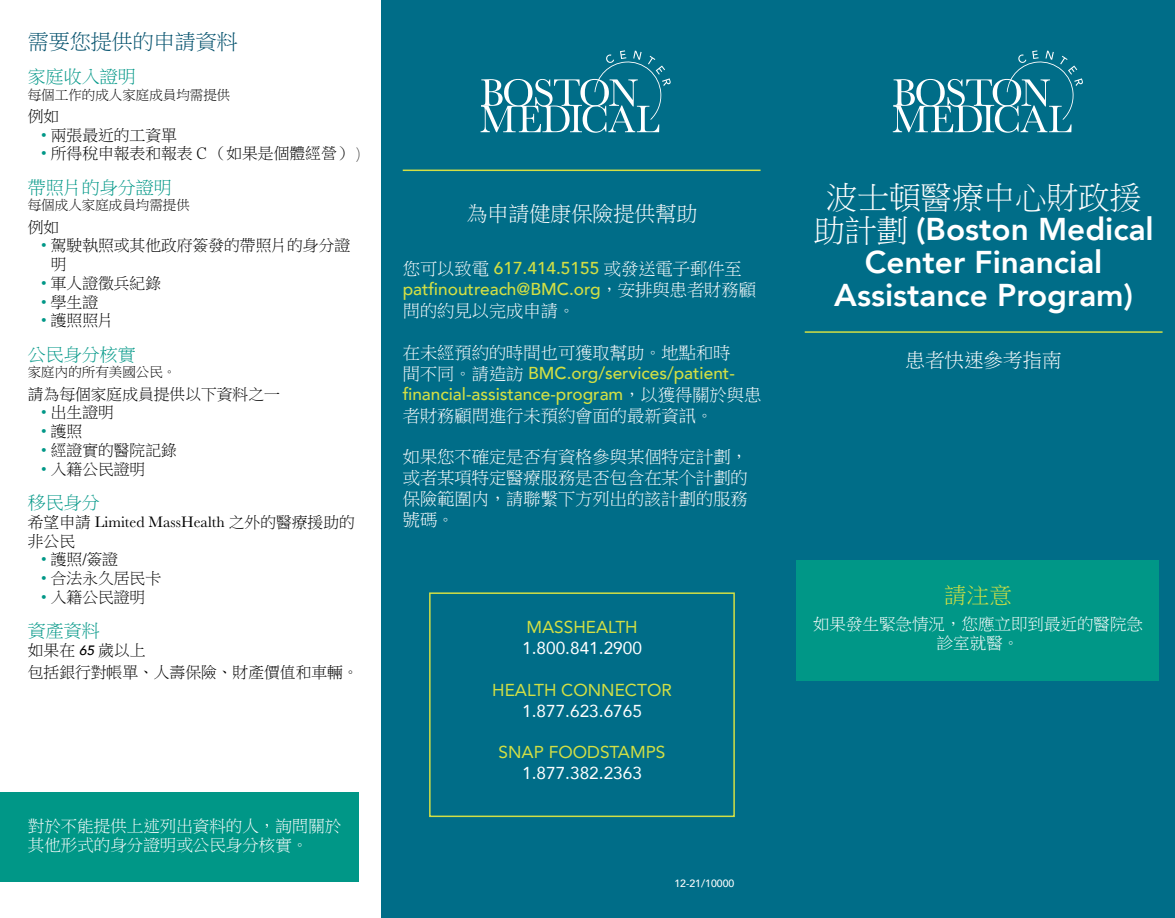
<style>
.page{position:relative;width:1175px;height:918px;background:#fff}
.page>*{position:absolute;margin:0;border:0;box-sizing:border-box;transform-origin:0 0}
.t1{font:800 31.5px/33px "Avenir";color:#fff;text-align:center}
.t2{font:31.5px "P Ming Li U";color:#fff}
.t3{font:22.5px "P Ming Li U";color:#d3df44}
.t4{font:21px "P Ming Li U";color:#fff}
.t5{font:21px "P Ming Li U";color:#004f6b}
.t6{font:19.5px "P Ming Li U";color:#fff}
.t7{font:18px "P Ming Li U";color:#009787}
.t8{font:17.25px/21px "P Ming Li U";color:#fff;text-align:justify}
.t9{font:500 17.25px/21px "Avenir";color:#d3df44}
.t10{font:17.25px "Avenir";color:#fff}
.t11{font:17.25px "Avenir";color:#d3df44}
.t12{font:16.5px/19.5px "P Ming Li U";color:#fff;text-align:center}
.t13{font:15.75px/18.8px "P Ming Li U";color:#000}
.t14{font:15.75px "Baskerville";color:#000}
.t15{font:13.5px "P Ming Li U";color:#000}
.t16{font:500 10.5px "Avenir";color:#fff}
.s1{font-family:"Baskerville";color:#009787}
.s2{font-family:"Baskerville"}
.s3{font-family:"P Ming Li U"}
.s4{font-family:"Avenir";font-weight:500;font-style:italic;font-size:13.5px}
.s5{font-family:"Avenir";font-weight:500;color:#d3df44}
.s6{font-family:"P Ming Li U";font-weight:400;color:#fff}
.s7{font-family:"P Ming Li U";font-weight:400}
</style>
<div class="page">
<div style="left:381px;top:0;width:794px;height:918px;background:#006d88"></div>
<div style="left:0;top:792px;width:358px;height:90px;background:#009787"></div>
<div style="left:796px;top:561px;width:363px;height:120px;background:#009787"></div>
<div style="left:429px;top:592px;width:306px;height:225px;border:2px solid #d3df44"></div>
<svg style="left:892px;top:50px;width:190px;height:83px"></svg>
<svg style="left:480px;top:50px;width:190px;height:83px"></svg>
<hr style="left:804px;top:331px;width:358px;height:2px;background:#d3df44">
<hr style="left:403px;top:170px;width:357px;height:1px;background:#d3df44">
<h3 class="t5" style="left:28px;top:31px;width:211px">需要您提供的申請資料</h3>
<p class="t7" style="left:28px;top:68px;width:110px">家庭收入證明</p>
<p class="t15" style="left:28px;top:88px;width:204px">每個工作的成人家庭成員均需提供</p>
<p class="t13" style="left:28px;top:107px;width:33px">例如</p>
<p class="t13" style="left:41px;top:125px;width:137px"><span class="s1">•</span> 兩張最近的工資單</p>
<p class="t13" style="left:41px;top:144px;width:320px"><span class="s1">•</span> 所得稅申報表和報表 C （如果是個體經營） <span class="s2">)</span></p>
<p class="t7" style="left:28px;top:178px;width:145px">帶照片的身分證明</p>
<p class="t15" style="left:28px;top:198px;width:164px">每個成人家庭成員均需提供</p>
<p class="t13" style="left:28px;top:217px;width:33px">例如</p>
<p class="t13" style="left:51px;top:236px;width:301px;text-indent:-10px"><span class="s1">•</span> 駕駛執照或其他政府簽發的帶照片的身分證明</p>
<p class="t13" style="left:41px;top:274px;width:121px"><span class="s1">•</span> 軍人證徵兵紀錄</p>
<p class="t13" style="left:41px;top:292px;width:58px"><span class="s1">•</span> 學生證</p>
<p class="t13" style="left:41px;top:311px;width:74px"><span class="s1">•</span> 護照照片</p>
<p class="t7" style="left:28px;top:345px;width:110px">公民身分核實</p>
<p class="t15" style="left:28px;top:365px;width:150px">家庭內的所有美國公民。</p>
<p class="t13" style="left:28px;top:384px;width:253px">請為每個家庭成員提供以下資料之一</p>
<p class="t13" style="left:41px;top:403px;width:74px"><span class="s1">•</span> 出生證明</p>
<p class="t13" style="left:41px;top:422px;width:43px"><span class="s1">•</span> 護照</p>
<p class="t13" style="left:41px;top:441px;width:137px"><span class="s1">•</span> 經證實的醫院記錄</p>
<p class="t13" style="left:41px;top:459px;width:106px"><span class="s1">•</span> 入籍公民證明</p>
<p class="t7" style="left:28px;top:494px;width:74px">移民身分</p>
<p class="t14" style="left:28px;top:512px;width:328px"><span class="s3">希望申請</span> Limited MassHealth <span class="s3">之外的醫療援助的</span></p>
<p class="t13" style="left:28px;top:531px;width:49px">非公民</p>
<p class="t13" style="left:41px;top:550px;width:78px"><span class="s1">•</span> 護照/簽證</p>
<p class="t13" style="left:41px;top:569px;width:121px"><span class="s1">•</span> 合法永久居民卡</p>
<p class="t13" style="left:41px;top:588px;width:106px"><span class="s1">•</span> 入籍公民證明</p>
<p class="t7" style="left:28px;top:622px;width:74px">資產資料</p>
<p class="t13" style="left:28px;top:639px;width:332px;line-height:22.2px">如果在 <span class="s4">65</span> 歲以上<br>包括銀行對帳單、人壽保險、財產價值和車輛。</p>
<p class="t12" style="left:28px;top:816px;width:315px;text-align:left">對於不能提供上述列出資料的人，詢問關於其他形式的身分證明或公民身分核實。</p>
<h3 class="t4" style="left:466px;top:203px;width:232px">為申請健康保險提供幫助</h3>
<p class="t8" style="left:403px;top:259px;width:341px">您可以致電 <span class="s5">617.414.5155</span> 或發送電子郵件至</p>
<p class="t9" style="left:403px;top:278px;width:355px">patfinoutreach@BMC.org<span class="s6">，安排與患者財務顧</span></p>
<p class="t8" style="left:403px;top:301px;width:174px">問的約見以完成申請。</p>
<p class="t8" style="left:403px;top:342px;width:329px">在未經預約的時間也可獲取幫助。地點和時</p>
<p class="t9" style="left:403px;top:361px;width:360px"><span class="s6">間不同。請造訪</span> BMC.org/services/patient&shy;financial-assistance-program<span class="s6">，以獲得關於與患</span></p>
<p class="t8" style="left:403px;top:405px;width:312px">者財務顧問進行未預約會面的最新資訊。</p>
<p class="t8" style="left:403px;top:446px;width:346px">如果您不確定是否有資格參與某個特定計劃，或者某項特定醫療服務是否包含在某个計劃的保險範圍内，請聯繫下方列出的該計劃的服務號碼。</p>
<p class="t11" style="left:526px;top:614px;width:113px">MASSHEALTH</p>
<p class="t10" style="left:522px;top:635px;width:121px">1.800.841.2900</p>
<p class="t11" style="left:492px;top:676px;width:181px">HEALTH CONNECTOR</p>
<p class="t10" style="left:522px;top:697px;width:121px">1.877.623.6765</p>
<p class="t11" style="left:498px;top:738px;width:168px">SNAP FOODSTAMPS</p>
<p class="t10" style="left:522px;top:759px;width:121px">1.877.382.2363</p>
<p class="t16" style="left:674px;top:874px;width:61px">12-21/10000</p>
<h1 class="t2" style="left:826px;top:182px;width:316px">波士頓醫療中心財政援</h1>
<h1 class="t1" style="left:813px;top:213px;width:342px"><span class="s7">助計劃</span> (Boston Medical<br>Center Financial<br>Assistance Program)</h1>
<p class="t6" style="left:905px;top:350px;width:157px">患者快速參考指南</p>
<h2 class="t3" style="left:944px;top:584px;width:69px">請注意</h2>
<p class="t12" style="left:813px;top:614px;width:331px">如果發生緊急情況，您應立即到最近的醫院急診室就醫。</p>
</div>
